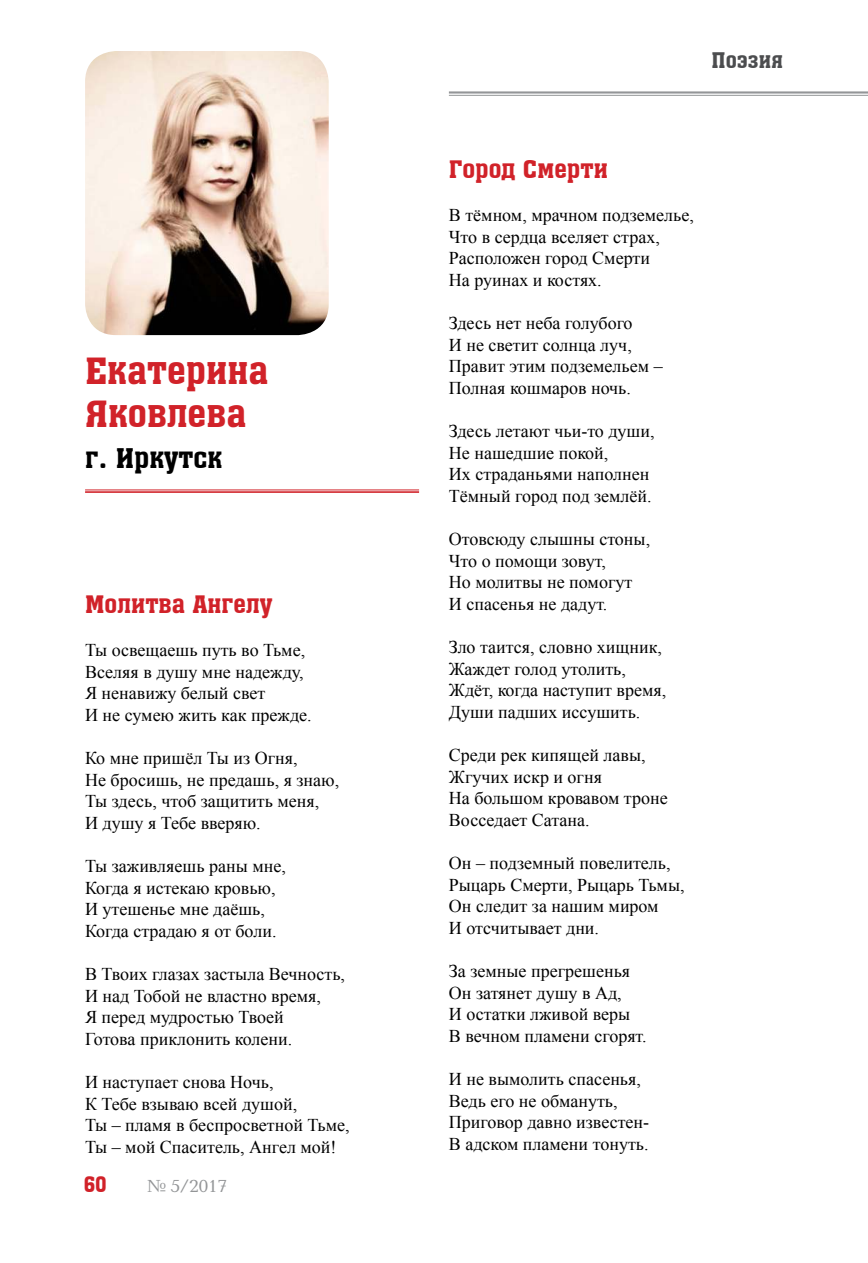
<style>
.page{position:relative;width:868px;height:1263px;background:#fff}
.page>*{position:absolute;margin:0;border:0;box-sizing:border-box;transform-origin:0 0}
.t1{font:36px/43.2px "a Assuan";color:#d12229}
.t2{font:27px "a Assuan";color:#000}
.t3{font:24px "a Assuan";color:#d12229}
.t4{font:21px "a Assuan";color:#4c4d4f}
.t5{font:21px "a Assuan";color:#d12229}
.t6{font:18px/21.6px "Times New Roman";color:#000}
.t7{font:18px "Baltica C";color:#939597}
</style>
<div class="page">
<hr style="left:449px;top:91px;width:418px;height:3px;background:#939597">
<hr style="left:449px;top:95px;width:418px;height:1px;background:#939597">
<img style="left:85px;top:51px;width:243px;height:284px">
<hr style="left:85px;top:490px;width:334px;height:1px;background:#d12229">
<hr style="left:85px;top:491px;width:334px;height:2px;background:#d12229">
<h1 class="t1" style="left:85px;top:350px;width:185px">Екатерина<br>Яковлева</h1>
<h2 class="t2" style="left:85px;top:443px;width:139px">г. Иркутск</h2>
<h3 class="t3" style="left:85px;top:591px;width:189px">Молитва Ангелу</h3>
<p class="t6" style="left:85px;top:639px;width:228px">Ты освещаешь путь во Тьме,<br>Вселяя в душу мне надежду,<br>Я ненавижу белый свет<br>И не сумею жить как прежде.</p>
<p class="t6" style="left:85px;top:747px;width:255px">Ко мне пришёл Ты из Огня,<br>Не бросишь, не предашь, я знаю,<br>Ты здесь, чтоб защитить меня,<br>И душу я Тебе вверяю.</p>
<p class="t6" style="left:85px;top:855px;width:202px">Ты заживляешь раны мне,<br>Когда я истекаю кровью,<br>И утешенье мне даёшь,<br>Когда страдаю я от боли.</p>
<p class="t6" style="left:85px;top:963px;width:261px">В Твоих глазах застыла Вечность,<br>И над Тобой не властно время,<br>Я перед мудростью Твоей<br>Готова приклонить колени.</p>
<p class="t6" style="left:85px;top:1071px;width:266px">И наступает снова Ночь,<br>К Тебе взываю всей душой,<br>Ты – пламя в беспросветной Тьме,<br>Ты – мой Спаситель, Ангел мой!</p>
<p class="t5" style="left:84px;top:1172px;width:25px">60</p>
<p class="t7" style="left:147px;top:1175px;width:82px">№ 5/2017</p>
<p class="t4" style="left:711px;top:49px;width:73px">Поэзия</p>
<h3 class="t3" style="left:449px;top:156px;width:160px">Город Смерти</h3>
<p class="t6" style="left:449px;top:204px;width:246px">В тёмном, мрачном подземелье,<br>Что в сердца вселяет страх,<br>Расположен город Смерти<br>На руинах и костях.</p>
<p class="t6" style="left:449px;top:312px;width:215px">Здесь нет неба голубого<br>И не светит солнца луч,<br>Правит этим подземельем –<br>Полная кошмаров ночь.</p>
<p class="t6" style="left:449px;top:420px;width:207px">Здесь летают чьи-то души,<br>Не нашедшие покой,<br>Их страданьями наполнен<br>Тёмный город под землёй.</p>
<p class="t6" style="left:449px;top:528px;width:203px">Отовсюду слышны стоны,<br>Что о помощи зовут,<br>Но молитвы не помогут<br>И спасенья не дадут.</p>
<p class="t6" style="left:449px;top:636px;width:219px">Зло таится, словно хищник,<br>Жаждет голод утолить,<br>Ждёт, когда наступит время,<br>Души падших иссушить.</p>
<p class="t6" style="left:449px;top:744px;width:220px">Среди рек кипящей лавы,<br>Жгучих искр и огня<br>На большом кровавом троне<br>Восседает Сатана.</p>
<p class="t6" style="left:449px;top:852px;width:237px">Он – подземный повелитель,<br>Рыцарь Смерти, Рыцарь Тьмы,<br>Он следит за нашим миром<br>И отсчитывает дни.</p>
<p class="t6" style="left:449px;top:960px;width:199px">За земные прегрешенья<br>Он затянет душу в Ад,<br>И остатки лживой веры<br>В вечном пламени сгорят.</p>
<p class="t6" style="left:449px;top:1068px;width:202px">И не вымолить спасенья,<br>Ведь его не обмануть,<br>Приговор давно известен-<br>В адском пламени тонуть.</p>
</div>
